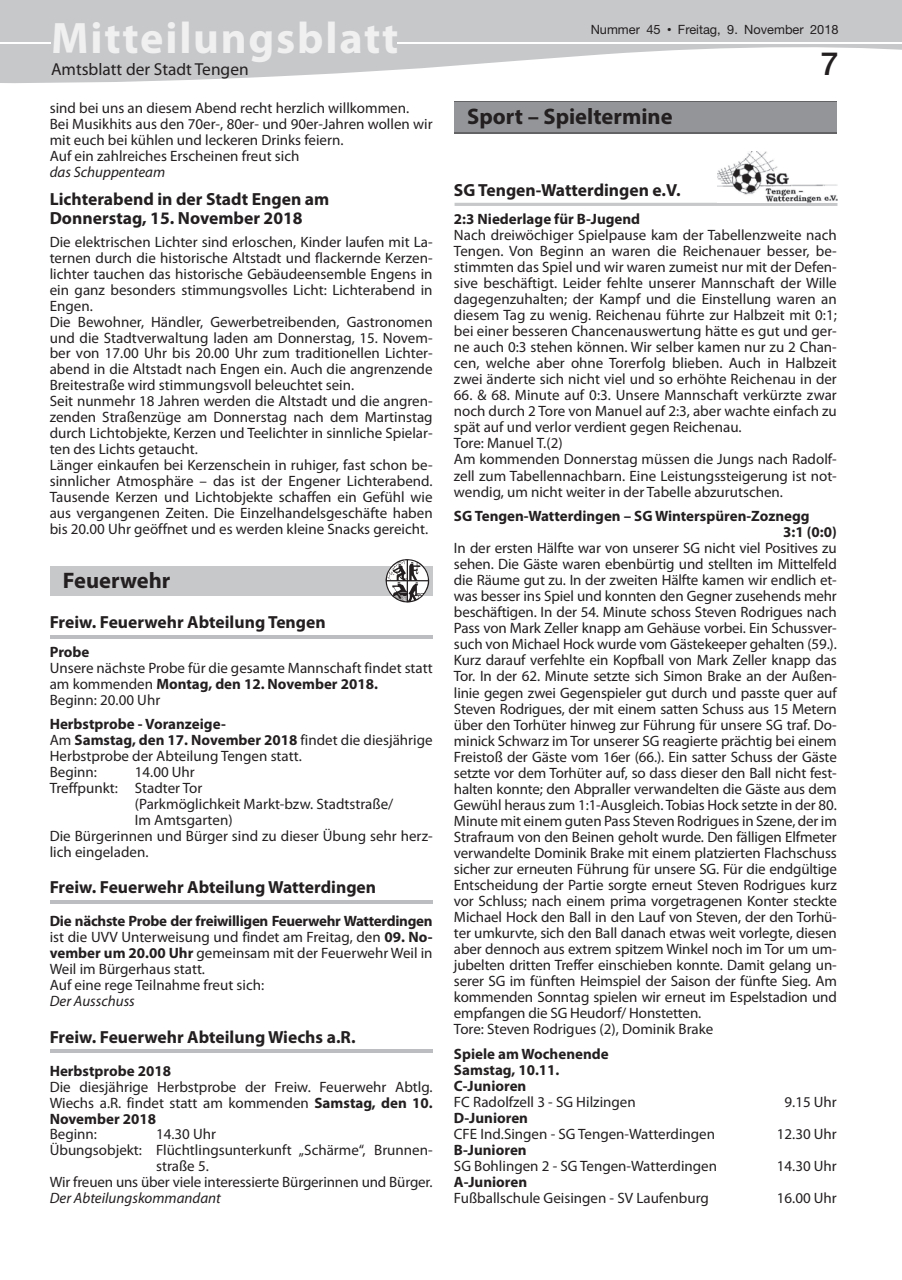
<style>
.page{position:relative;width:902px;height:1280px;background:#fff}
.page>*{position:absolute;margin:0;border:0;box-sizing:border-box;transform-origin:0 0}
.t1{font:700 44.25px "Myriad Pro";letter-spacing:.04em;color:#f0f0f1}
.t2{font:500 31.95px "Helvetica Neue";color:#231f20}
.t3{font:700 22.5px "Myriad Pro";color:#231f20}
.t4{font:700 17.55px/19.2px "Myriad Pro";color:#231f20}
.t5{font:17.4px "Myriad Pro";color:#231f20}
.t6{font:15px/16px "Myriad Pro";color:#231f20}
.t7{font:700 15px/16px "Myriad Pro";color:#231f20}
.t8{font:italic 15px "Myriad Pro";color:#231f20}
.t9{font:12.75px "Helvetica Neue";color:#231f20}
.s1{font-size:12.9px}
.s2{font-family:"M Twentieth Century";font-weight:500}
.s3{font-weight:700}
</style>
<div class="page">
<svg style="left:1px;top:0;width:900px;height:83px;fill:#c7c8ca"></svg>
<svg style="left:0;top:0;width:1px;height:83px"></svg>
<div style="left:53px;top:22px;width:344px;height:40px;background:#c7c8ca"></div>
<hr style="left:0;top:42px;width:51px;height:1px;background:#fff">
<hr style="left:397px;top:42px;width:504px;height:1px;background:#fff">
<hr style="left:50px;top:635px;width:382px;height:3px;background:#bcbdc0">
<hr style="left:50px;top:900px;width:382px;height:4px;background:#bcbdc0">
<hr style="left:50px;top:1050px;width:382px;height:3px;background:#bcbdc0">
<div style="left:50px;top:566px;width:382px;height:29px;background:#c7c8ca"></div>
<svg style="left:385px;top:559px;width:45px;height:44px"></svg>
<svg style="left:454px;top:101px;width:382px;height:33px;background:#6f6f72"></svg>
<div style="left:454px;top:103px;width:382px;height:29px;background:#939598"></div>
<hr style="left:454px;top:203px;width:383px;height:3px;background:#c7c8ca">
<img style="left:717px;top:152px;width:120px;height:51px">
<h1 class="t1" style="left:51px;top:9px;width:349px">Mitteilungsblatt</h1>
<p class="t9" style="left:590px;top:22px;width:249px">Nummer <span class="s1">45</span> <span class="s2">•</span> Freitag, 9. November 2018</p>
<p class="t5" style="left:51px;top:59px;width:199px">Amtsblatt der Stadt Tengen</p>
<h2 class="t2" style="left:820px;top:45px;width:19px">7</h2>
<p class="t6" style="left:50px;top:100px;width:384px">sind bei uns an diesem Abend recht herzlich willkommen.<br>Bei Musikhits aus den 70er-, 80er- und 90er-Jahren wollen wir mit euch bei kühlen und leckeren Drinks feiern.<br>Auf ein zahlreiches Erscheinen freut sich</p>
<p class="t8" style="left:50px;top:163px;width:117px">das Schuppenteam</p>
<p class="t4" style="left:50px;top:189px;width:281px">Lichterabend in der Stadt Engen am<br>Donnerstag, 15. November 2018</p>
<p class="t6" style="left:50px;top:233px;width:384px">Die elektrischen Lichter sind erloschen, Kinder laufen mit La&shy;ternen durch die historische Altstadt und flackernde Kerzen&shy;lichter tauchen das historische Gebäudeensemble Engens in ein ganz besonders stimmungsvolles Licht: Lichterabend in Engen.<br>Die Bewohner, Händler, Gewerbetreibenden, Gastronomen und die Stadtverwaltung laden am Donnerstag, 15. Novem&shy;ber von 17.00 Uhr bis 20.00 Uhr zum traditionellen Lichter&shy;abend in die Altstadt nach Engen ein. Auch die angrenzende Breitestraße wird stimmungsvoll beleuchtet sein.<br>Seit nunmehr 18 Jahren werden die Altstadt und die angren&shy;zenden Straßenzüge am Donnerstag nach dem Martinstag durch Lichtobjekte, Kerzen und Teelichter in sinnliche Spielar&shy;ten des Lichts getaucht.<br>Länger einkaufen bei Kerzenschein in ruhiger, fast schon be&shy;sinnlicher Atmosphäre – das ist der Engener Lichterabend.<br>Tausende Kerzen und Lichtobjekte schaffen ein Gefühl wie aus vergangenen Zeiten. Die Einzelhandelsgeschäfte haben bis 20.00 Uhr geöffnet und es werden kleine Snacks gereicht.</p>
<h3 class="t3" style="left:63px;top:565px;width:109px">Feuerwehr</h3>
<p class="t4" style="left:50px;top:612px;width:277px">Freiw. Feuerwehr Abteilung Tengen</p>
<p class="t7" style="left:50px;top:643px;width:41px">Probe</p>
<p class="t6" style="left:50px;top:659px;width:384px">Unsere nächste Probe für die gesamte Mannschaft findet statt am kommenden <span class="s3">Montag, den 12. November 2018.<br></span>Beginn: 20.00 Uhr</p>
<p class="t6" style="left:50px;top:716px;width:384px"><span class="s3">Herbstprobe - Voranzeige-<br></span>Am <span class="s3">Samstag, den 17. November 2018</span> findet die diesjährige Herbstprobe der Abteilung Tengen statt.<br>Beginn:</p>
<p class="t6" style="left:135px;top:764px;width:61px">14.00 Uhr</p>
<p class="t6" style="left:50px;top:780px;width:154px">Treffpunkt: Stadter Tor</p>
<p class="t6" style="left:135px;top:796px;width:260px">(Parkmöglichkeit Markt-bzw. Stadtstraße/</p>
<p class="t6" style="left:135px;top:812px;width:99px">Im Amtsgarten)</p>
<p class="t6" style="left:50px;top:828px;width:384px">Die Bürgerinnen und Bürger sind zu dieser Übung sehr herz-</p>
<p class="t6" style="left:50px;top:844px;width:100px">lich eingeladen.</p>
<p class="t4" style="left:50px;top:877px;width:328px">Freiw. Feuerwehr Abteilung Watterdingen</p>
<p class="t6" style="left:50px;top:913px;width:384px"><span class="s3">Die nächste Probe der freiwilligen Feuerwehr Watterdingen </span>ist die UVV Unterweisung und findet am Freitag, den <span class="s3">09. No&shy;vember um 20.00 Uhr</span> gemeinsam mit der Feuerwehr Weil in Weil im Bürgerhaus statt.<br>Auf eine rege Teilnahme freut sich:</p>
<p class="t8" style="left:50px;top:992px;width:87px">Der Ausschuss</p>
<p class="t4" style="left:50px;top:1026px;width:307px">Freiw. Feuerwehr Abteilung Wiechs a.R.</p>
<p class="t7" style="left:50px;top:1062px;width:123px">Herbstprobe 2018</p>
<p class="t6" style="left:50px;top:1078px;width:384px;text-align:justify">Die diesjährige Herbstprobe der Freiw. Feuerwehr Abtlg.<br>Wiechs a.R. findet statt am kommenden <span class="s3">Samstag, den 10.<br>November 2018</span></p>
<p class="t6" style="left:50px;top:1126px;width:49px">Beginn:</p>
<p class="t6" style="left:156px;top:1126px;width:61px">14.30 Uhr</p>
<p class="t6" style="left:50px;top:1142px;width:384px">Übungsobjekt: Flüchtlingsunterkunft „Schärme“, Brunnen-</p>
<p class="t6" style="left:156px;top:1158px;width:54px">straße 5.</p>
<p class="t6" style="left:50px;top:1174px;width:384px">Wir freuen uns über viele interessierte Bürgerinnen und Bürger.</p>
<p class="t8" style="left:50px;top:1189px;width:173px">Der Abteilungskommandant</p>
<h3 class="t3" style="left:467px;top:102px;width:207px">Sport – Spieltermine</h3>
<p class="t4" style="left:454px;top:180px;width:228px">SG Tengen-Watterdingen e.V.</p>
<p class="t7" style="left:454px;top:210px;width:188px">2:3 Niederlage für B-Jugend</p>
<p class="t6" style="left:454px;top:227px;width:384px;text-align:justify">Nach dreiwöchiger Spielpause kam der Tabellenzweite nach Tengen. Von Beginn an waren die Reichenauer besser, be&shy;stimmten das Spiel und wir waren zumeist nur mit der Defen&shy;sive beschäftigt. Leider fehlte unserer Mannschaft der Wille dagegenzuhalten; der Kampf und die Einstellung waren an diesem Tag zu wenig. Reichenau führte zur Halbzeit mit 0:1; bei einer besseren Chancenauswertung hätte es gut und ger&shy;ne auch 0:3 stehen können. Wir selber kamen nur zu 2 Chan&shy;cen, welche aber ohne Torerfolg blieben. Auch in Halbzeit zwei änderte sich nicht viel und so erhöhte Reichenau in der</p>
<p class="t6" style="left:454px;top:387px;width:384px">66. &amp; 68. Minute auf 0:3. Unsere Mannschaft verkürzte zwar noch durch 2 Tore von Manuel auf 2:3, aber wachte einfach zu spät auf und verlor verdient gegen Reichenau.<br>Tore: Manuel T.(2)<br>Am kommenden Donnerstag müssen die Jungs nach Radolf&shy;zell zum Tabellennachbarn. Eine Leistungssteigerung ist not&shy;wendig, um nicht weiter in der Tabelle abzurutschen.</p>
<p class="t7" style="left:783px;top:507px;width:55px;text-indent:-329px">SG Tengen-Watterdingen – SG Winterspüren-Zoznegg<br>3:1 (0:0)</p>
<p class="t6" style="left:454px;top:540px;width:384px">In der ersten Hälfte war von unserer SG nicht viel Positives zu sehen. Die Gäste waren ebenbürtig und stellten im Mittelfeld die Räume gut zu. In der zweiten Hälfte kamen wir endlich et&shy;was besser ins Spiel und konnten den Gegner zusehends mehr beschäftigen. In der 54. Minute schoss Steven Rodrigues nach Pass von Mark Zeller knapp am Gehäuse vorbei. Ein Schussver&shy;such von Michael Hock wurde vom Gästekeeper gehalten (59.).<br>Kurz darauf verfehlte ein Kopfball von Mark Zeller knapp das Tor. In der 62. Minute setzte sich Simon Brake an der Außen&shy;linie gegen zwei Gegenspieler gut durch und passte quer auf Steven Rodrigues, der mit einem satten Schuss aus 15 Metern über den Torhüter hinweg zur Führung für unsere SG traf. Do&shy;minick Schwarz im Tor unserer SG reagierte prächtig bei einem Freistoß der Gäste vom 16er (66.). Ein satter Schuss der Gäste setzte vor dem Torhüter auf, so dass dieser den Ball nicht fest&shy;halten konnte; den Abpraller verwandelten die Gäste aus dem Gewühl heraus zum 1:1-Ausgleich. Tobias Hock setzte in der 80.<br>Minute mit einem guten Pass Steven Rodrigues in Szene, der im Strafraum von den Beinen geholt wurde. Den fälligen Elfmeter verwandelte Dominik Brake mit einem platzierten Flachschuss sicher zur erneuten Führung für unsere SG. Für die endgültige Entscheidung der Partie sorgte erneut Steven Rodrigues kurz vor Schluss; nach einem prima vorgetragenen Konter steckte Michael Hock den Ball in den Lauf von Steven, der den Torhü&shy;ter umkurvte, sich den Ball danach etwas weit vorlegte, diesen aber dennoch aus extrem spitzem Winkel noch im Tor um um&shy;jubelten dritten Treffer einschieben konnte. Damit gelang un&shy;serer SG im fünften Heimspiel der Saison der fünfte Sieg. Am kommenden Sonntag spielen wir erneut im Espelstadion und empfangen die SG Heudorf/ Honstetten.<br>Tore: Steven Rodrigues (2), Dominik Brake</p>
<p class="t7" style="left:454px;top:1045px;width:156px">Spiele am Wochenende<br>Samstag, 10.11.<br>C-Junioren</p>
<p class="t6" style="left:454px;top:1094px;width:183px">FC Radolfzell 3 - SG Hilzingen</p>
<p class="t6" style="left:784px;top:1094px;width:54px">9.15 Uhr</p>
<p class="t7" style="left:454px;top:1109px;width:76px">D-Junioren</p>
<p class="t6" style="left:454px;top:1126px;width:263px">CFE Ind.Singen - SG Tengen-Watterdingen</p>
<p class="t6" style="left:776px;top:1126px;width:62px">12.30 Uhr</p>
<p class="t7" style="left:454px;top:1141px;width:74px">B-Junioren</p>
<p class="t6" style="left:454px;top:1158px;width:264px">SG Bohlingen 2 - SG Tengen-Watterdingen</p>
<p class="t6" style="left:776px;top:1158px;width:62px">14.30 Uhr</p>
<p class="t7" style="left:454px;top:1173px;width:75px">A-Junioren</p>
<p class="t6" style="left:454px;top:1190px;width:256px">Fußballschule Geisingen - SV Laufenburg</p>
<p class="t6" style="left:776px;top:1190px;width:62px">16.00 Uhr</p>
</div>
